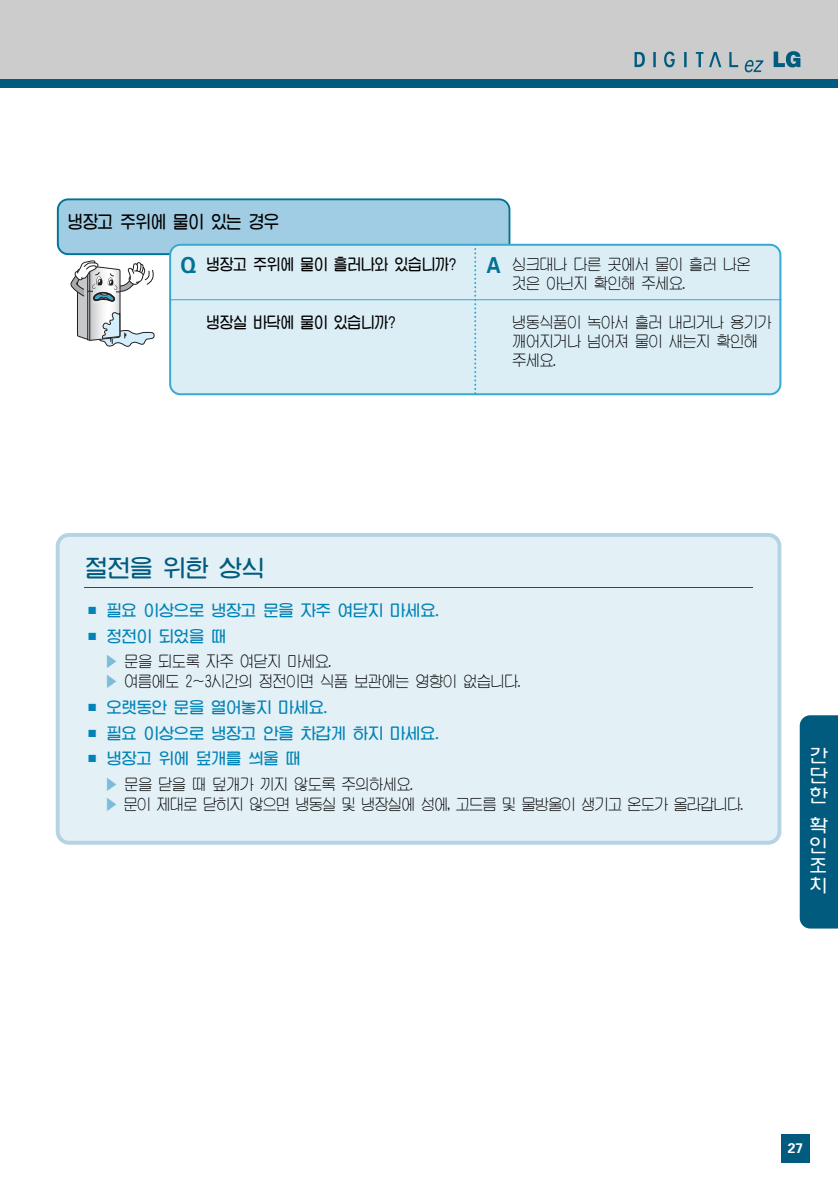
<style>
.page{position:relative;width:838px;height:1190px;background:#fff}
.page>*{position:absolute;margin:0;border:0;box-sizing:border-box;transform-origin:0 0}
.t1{font:24px "J Cdn";letter-spacing:-.06em;color:#005b7f}
.t2{font:700 22px "Univers";color:#007396;scale:.9 1}
.t3{font:300 19px/20px "HY Wul Nun";color:#fff;text-align:justify}
.t4{font:18px "J Cdn";letter-spacing:-.06em;color:#000;scale:.9 1}
.t5{font:16px/19.2px "J Cna RUSE";letter-spacing:-.045em;color:#000;scale:.9 1}
.t6{font:16px "J Cdn";letter-spacing:-.06em;color:#0083b6}
.t7{font:16px/20px "J Cna RUSE";letter-spacing:-.07em;color:#000;scale:.9 1}
.t8{font:16px "J Cdn";letter-spacing:-.06em;color:#000;scale:.9 1}
.t9{font:700 14px "Univers";color:#fff}
.s1{color:#7bbcd9}
</style>
<div class="page">
<div style="left:800px;top:715px;width:38px;height:214px;background:#005b7f"></div>
<div style="left:781px;top:1134px;width:29px;height:28px;background:#005b7f"></div>
<div style="left:0;top:0;width:838px;height:79px;background:#ccc"></div>
<div style="left:0;top:79px;width:838px;height:9px;background:#005b7f"></div>
<svg style="left:70px;top:261px;width:85px;height:86px"></svg>
<div style="left:59px;top:200px;width:449px;height:53px;background:#a0cde3;border-radius:9px"></div>
<div style="left:57px;top:198px;width:453px;height:57px;border:2px solid #007396;border-radius:10px"></div>
<div style="left:170px;top:245px;width:610px;height:149px;background:#dbedf5;border-radius:10px"></div>
<div style="left:169px;top:244px;width:612px;height:151px;border:2px solid #37aad0;border-radius:10px"></div>
<svg style="left:474px;top:245px;width:2px;height:150px"></svg>
<div style="left:60px;top:537px;width:717px;height:304px;background:#e3f0f6;border-radius:9px"></div>
<div style="left:56px;top:533px;width:725px;height:312px;border:4px solid #b4d4e4;border-radius:11px"></div>
<hr style="left:84px;top:587px;width:669px;height:1px;background:#005b7f">
<hr style="left:169px;top:299px;width:613px;height:1px;background:#37aad0">
<img style="left:634px;top:51px;width:166px;height:22px">
<p class="t4" style="left:67px;top:213px;width:238px">냉장고 주위에 물이 있는 경우</p>
<p class="t8" style="left:206px;top:257px;width:280px">냉장고 주위에 물이 흘러나와 있습니까?</p>
<h2 class="t2" style="left:180px;top:257px;width:19px">Q</h2>
<h2 class="t2" style="left:487px;top:257px;width:17px">A</h2>
<p class="t8" style="left:206px;top:315px;width:213px">냉장실 바닥에 물이 있습니까?</p>
<p class="t5" style="left:512px;top:256px;width:267px">싱크대나 다른 곳에서 물이 흘러 나온 것은 아닌지 확인해 주세요.</p>
<p class="t5" style="left:512px;top:313px;width:290px">냉동식품이 녹아서 흘러 내리거나 용기가 깨어지거나 넘어져 물이 새는지 확인해 주세요.</p>
<h1 class="t1" style="left:84px;top:557px;width:182px">절전을 위한 상식</h1>
<p class="t6" style="left:84px;top:603px;width:357px">■ 필요 이상으로 냉장고 문을 자주 여닫지 마세요.</p>
<p class="t6" style="left:84px;top:629px;width:144px">■ 정전이 되었을 때</p>
<p class="t5" style="left:104px;top:653px;width:465px;line-height:20px"><span class="s1">▶</span> 문을 되도록 자주 여닫지 마세요.<br><span class="s1">▶</span> 여름에도 2~3시간의 정전이면 식품 보관에는 영향이 없습니다.</p>
<p class="t6" style="left:84px;top:700px;width:245px">■ 오랫동안 문을 열어놓지 마세요.</p>
<p class="t6" style="left:84px;top:726px;width:357px">■ 필요 이상으로 냉장고 안을 차갑게 하지 마세요.</p>
<p class="t6" style="left:84px;top:751px;width:219px">■ 냉장고 위에 덮개를 씌울 때</p>
<p class="t7" style="left:104px;top:775px;width:712px"><span class="s1">▶</span> 문을 닫을 때 덮개가 끼지 않도록 주의하세요.<br><span class="s1">▶</span> 문이 제대로 닫히지 않으면 냉동실 및 냉장실에 성에, 고드름 및 물방울이 생기고 온도가 올라갑니다.</p>
<p class="t3" style="left:809px;top:748px;width:20px">간 단 한</p>
<p class="t3" style="left:809px;top:818px;width:20px">확 인 조 치</p>
<p class="t9" style="left:788px;top:1143px;width:17px">27</p>
</div>
